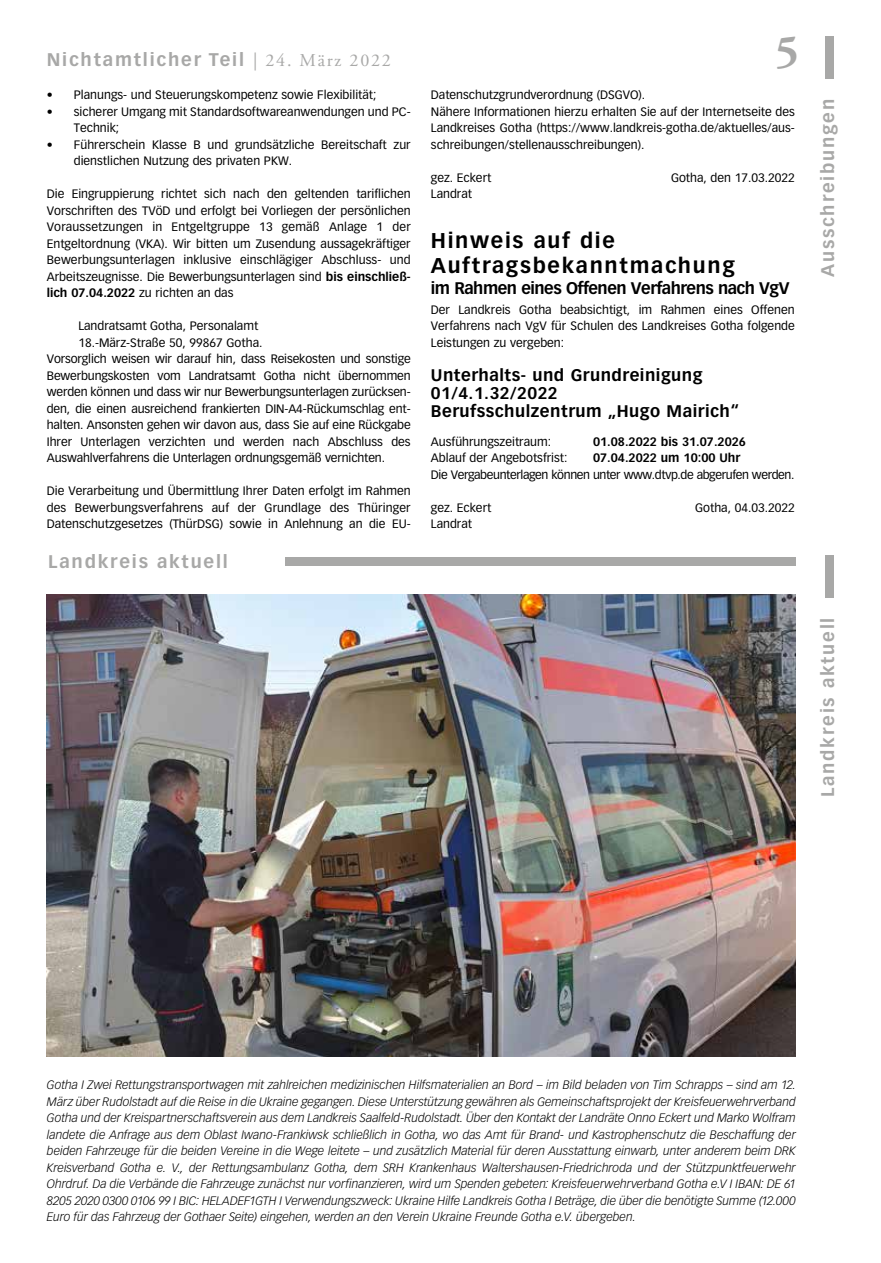
<style>
.page{position:relative;width:881px;height:1263px;background:#fff}
.page>*{position:absolute;margin:0;border:0;box-sizing:border-box;transform-origin:0 0}
.t1{font:700 45px "Adobe Garamond Pro";color:#a8a8a7}
.t2{font:700 21px/25.5px "Vectora LT Pro";letter-spacing:.08em;color:#000}
.t3{font:700 18px "Vectora LT Pro";letter-spacing:.1em;color:#a8a8a7}
.t4{font:700 16.5px/18px "Vectora LT Pro";letter-spacing:.03em;color:#000}
.t5{font:700 16.5px "Vectora LT Pro";letter-spacing:-.03em;color:#000}
.t6{font:12px/16.5px "Vectora LT Pro";color:#000}
.t7{font:italic 300 12px/16.5px "Vectora LT Pro";color:#000;text-align:justify}
.t8{font:12px "Vectora LT Pro";letter-spacing:-.03em;color:#000}
.t9{font:700 12px "Vectora LT Pro";color:#000}
.s1{font-family:"Adobe Garamond Pro";font-weight:400}
.s2{font-weight:700}
</style>
<div class="page">
<div style="left:825px;top:36px;width:8px;height:43px;background:#a8a8a7"></div>
<div style="left:825px;top:555px;width:8px;height:42px;background:#a8a8a7"></div>
<div style="left:285px;top:557px;width:510px;height:9px;background:#a8a8a7"></div>
<img style="left:47px;top:594px;width:748px;height:462px">
<h3 class="t3" style="left:47px;top:49px;width:345px">Nichtamtlicher Teil <span class="s1">| 24. März 2022</span></h3>
<p class="t6" style="left:47px;top:87px;width:331px">• Planungs- und Steuerungskompetenz sowie Flexibilität;</p>
<p class="t6" style="left:74px;top:103px;width:338px;text-indent:-27px">• sicherer Umgang mit Standardsoftwareanwendungen und PC-<br>Technik;</p>
<p class="t6" style="left:74px;top:136px;width:338px;text-indent:-27px">• Führerschein Klasse B und grundsätzliche Bereitschaft zur dienstlichen Nutzung des privaten PKW.</p>
<p class="t6" style="left:47px;top:186px;width:365px;text-align:justify">Die Eingruppierung richtet sich nach den geltenden tariflichen Vorschriften des TVöD und erfolgt bei Vorliegen der persönlichen Voraussetzungen in Entgeltgruppe 13 gemäß Anlage 1 der Entgeltordnung (VKA). Wir bitten um Zusendung aussagekräftiger Bewerbungsunterlagen inklusive einschlägiger Abschluss- und Arbeitszeugnisse. Die Bewerbungsunterlagen sind <span class="s2">bis einschließ&shy;lich 07.04.2022</span> zu richten an das</p>
<p class="t6" style="left:78px;top:318px;width:181px">Landratsamt Gotha, Personalamt</p>
<p class="t6" style="left:78px;top:334px;width:185px">18.-März-Straße 50, 99867 Gotha.</p>
<p class="t6" style="left:47px;top:351px;width:365px">Vorsorglich weisen wir darauf hin, dass Reisekosten und sonstige</p>
<p class="t6" style="left:47px;top:367px;width:365px">Bewerbungskosten vom Landratsamt Gotha nicht übernommen</p>
<p class="t6" style="left:47px;top:384px;width:365px">werden können und dass wir nur Bewerbungsunterlagen zurücksen-</p>
<p class="t6" style="left:47px;top:400px;width:365px">den, die einen ausreichend frankierten DIN-A4-Rückumschlag ent-</p>
<p class="t6" style="left:47px;top:417px;width:365px">halten. Ansonsten gehen wir davon aus, dass Sie auf eine Rückgabe</p>
<p class="t6" style="left:47px;top:433px;width:365px">Ihrer Unterlagen verzichten und werden nach Abschluss des</p>
<p class="t6" style="left:47px;top:450px;width:339px">Auswahlverfahrens die Unterlagen ordnungsgemäß vernichten.</p>
<p class="t6" style="left:47px;top:483px;width:365px;text-align:justify">Die Verarbeitung und Übermittlung Ihrer Daten erfolgt im Rahmen des Bewerbungsverfahrens auf der Grundlage des Thüringer Datenschutzgesetzes (ThürDSG) sowie in Anlehnung an die EU-</p>
<h3 class="t3" style="left:48px;top:551px;width:181px">Landkreis aktuell</h3>
<h1 class="t1" style="left:775px;top:25px;width:25px">5</h1>
<p class="t6" style="left:431px;top:87px;width:365px">Datenschutzgrundverordnung (DSGVO).<br>Nähere Informationen hierzu erhalten Sie auf der Internetseite des Landkreises Gotha (https://www.landkreis-gotha.de/aktuelles/aus&shy;schreibungen/stellenausschreibungen).</p>
<p class="t6" style="left:431px;top:169px;width:62px">gez. Eckert</p>
<p class="t6" style="left:670px;top:169px;width:125px">Gotha, den 17.03.2022</p>
<p class="t6" style="left:431px;top:186px;width:43px">Landrat</p>
<h2 class="t2" style="left:431px;top:227px;width:305px">Hinweis auf die<br>Auftragsbekanntmachung</h2>
<h3 class="t5" style="left:431px;top:278px;width:360px">im Rahmen eines Offenen Verfahrens nach VgV</h3>
<p class="t6" style="left:431px;top:301px;width:365px;text-align:justify">Der Landkreis Gotha beabsichtigt, im Rahmen eines Offenen Verfahrens nach VgV für Schulen des Landkreises Gotha folgende Leistungen zu vergeben:</p>
<h3 class="t4" style="left:431px;top:366px;width:309px">Unterhalts- und Grundreinigung<br>01/4.1.32/2022<br>Berufsschulzentrum „Hugo Mairich“</h3>
<p class="t6" style="left:431px;top:433px;width:121px">Ausführungszeitraum:</p>
<p class="t9" style="left:593px;top:434px;width:154px">01.08.2022 bis 31.07.2026</p>
<p class="t6" style="left:431px;top:450px;width:138px">Ablauf der Angebotsfrist:</p>
<p class="t9" style="left:593px;top:451px;width:149px">07.04.2022 um 10:00 Uhr</p>
<p class="t8" style="left:431px;top:467px;width:365px">Die Vergabeunterlagen können unter www.dtvp.de abgerufen werden.</p>
<p class="t6" style="left:431px;top:499px;width:62px">gez. Eckert</p>
<p class="t6" style="left:695px;top:499px;width:101px">Gotha, 04.03.2022</p>
<p class="t6" style="left:431px;top:516px;width:43px">Landrat</p>
<h3 class="t3" style="left:816px;top:277px;width:180px;rotate:-90deg">Ausschreibungen</h3>
<h3 class="t3" style="left:816px;top:797px;width:181px;rotate:-90deg">Landkreis aktuell</h3>
<p class="t7" style="left:47px;top:1077px;width:750px">Gotha I Zwei Rettungstransportwagen mit zahlreichen medizinischen Hilfsmaterialien an Bord – im Bild beladen von Tim Schrapps – sind am 12.<br>März über Rudolstadt auf die Reise in die Ukraine gegangen. Diese Unterstützung gewähren als Gemeinschaftsprojekt der Kreisfeuerwehrverband Gotha und der Kreispartnerschaftsverein aus dem Landkreis Saalfeld-Rudolstadt. Über den Kontakt der Landräte Onno Eckert und Marko Wolfram landete die Anfrage aus dem Oblast Iwano-Frankiwsk schließlich in Gotha, wo das Amt für Brand- und Kastrophenschutz die Beschaffung der beiden Fahrzeuge für die beiden Vereine in die Wege leitete – und zusätzlich Material für deren Ausstattung einwarb, unter anderem beim DRK Kreisverband Gotha e. V., der Rettungsambulanz Gotha, dem SRH Krankenhaus Waltershausen-Friedrichroda und der Stützpunktfeuerwehr Ohrdruf. Da die Verbände die Fahrzeuge zunächst nur vorfinanzieren, wird um Spenden gebeten: Kreisfeuerwehrverband Gotha e.V I IBAN: DE 61<br>8205 2020 0300 0106 99 I BIC: HELADEF1GTH I Verwendungszweck: Ukraine Hilfe Landkreis Gotha I Beträge, die über die benötigte Summe (12.000<br>Euro für das Fahrzeug der Gothaer Seite) eingehen, werden an den Verein Ukraine Freunde Gotha e.V. übergeben.</p>
</div>
